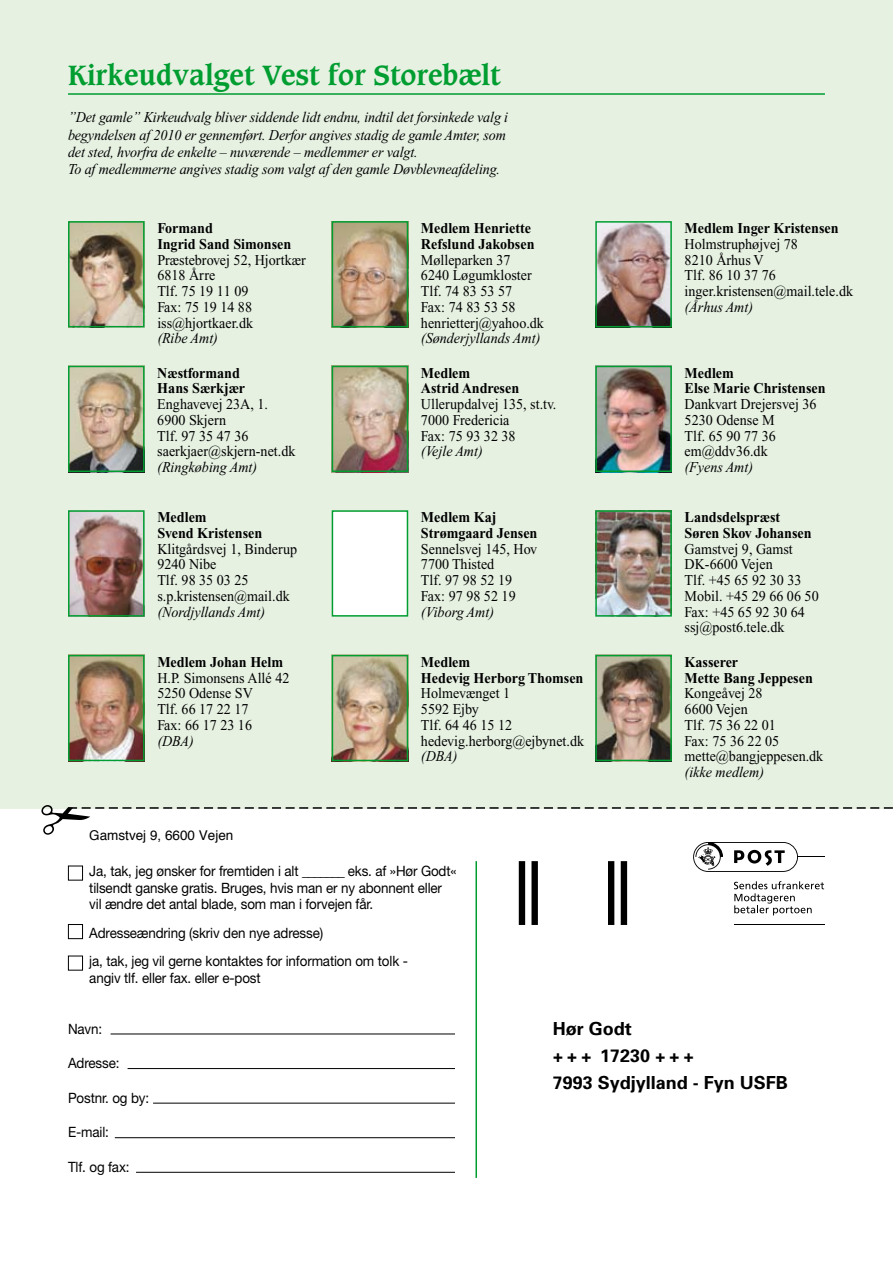
<style>
.page{position:relative;width:893px;height:1263px;background:#fff}
.page>*{position:absolute;margin:0;border:0;box-sizing:border-box;transform-origin:0 0}
.t1{font:700 27px "Caxton";color:#009d30}
.t2{font:700 18px/27px "Univers";color:#000}
.t3{font:15px/15.8px "Times New Roman";color:#000;scale:.94 1}
.t4{font:italic 15px/17.2px "Times New Roman";letter-spacing:-.01em;color:#000;scale:.94 1}
.t5{font:700 15px/15.8px "Times New Roman";color:#000;scale:.94 1}
.t6{font:14.25px/16.5px "Helvetica Neue";letter-spacing:-.01em;color:#000;scale:.94 1}
.t7{font:13.5px "Helvetica";color:#000}
</style>
<div class="page">
<div style="left:0;top:0;width:893px;height:809px;background:#e6f1e2"></div>
<div style="left:519px;top:861px;width:6px;height:64px;background:#000"></div>
<div style="left:531px;top:861px;width:7px;height:64px;background:#000"></div>
<div style="left:608px;top:861px;width:6px;height:64px;background:#000"></div>
<div style="left:621px;top:861px;width:6px;height:64px;background:#000"></div>
<svg style="left:734px;top:881px;width:90px;height:34px"></svg>
<hr style="left:734px;top:924px;width:91px;height:1px;background:#000">
<svg style="left:693px;top:842px;width:132px;height:30px"></svg>
<svg style="left:41px;top:805px;width:852px;height:30px"></svg>
<hr style="left:111px;top:1033px;width:344px;height:1px;background:#000">
<hr style="left:128px;top:1068px;width:327px;height:1px;background:#000">
<hr style="left:153px;top:1103px;width:302px;height:1px;background:#000">
<hr style="left:115px;top:1137px;width:340px;height:1px;background:#000">
<hr style="left:136px;top:1172px;width:319px;height:1px;background:#000">
<div style="left:68px;top:866px;width:15px;height:14px;border:1px solid #000"></div>
<div style="left:68px;top:924px;width:15px;height:15px;border:1px solid #000"></div>
<div style="left:68px;top:956px;width:15px;height:14px;border:1px solid #000"></div>
<hr style="left:475px;top:861px;width:2px;height:317px;background:#009d30">
<hr style="left:68px;top:93px;width:757px;height:2px;background:#009d30">
<img style="left:71px;top:224px;width:71px;height:100px">
<div style="left:68px;top:221px;width:77px;height:106px;border:2px solid #009d30"></div>
<img style="left:71px;top:658px;width:71px;height:100px">
<div style="left:68px;top:655px;width:77px;height:106px;border:2px solid #009d30"></div>
<img style="left:598px;top:224px;width:71px;height:100px">
<div style="left:595px;top:221px;width:77px;height:106px;border:2px solid #009d30"></div>
<img style="left:335px;top:658px;width:70px;height:100px">
<div style="left:332px;top:655px;width:76px;height:106px;border:2px solid #009d30"></div>
<img style="left:71px;top:369px;width:71px;height:100px">
<div style="left:68px;top:366px;width:77px;height:106px;border:2px solid #009d30"></div>
<img style="left:335px;top:224px;width:70px;height:100px">
<div style="left:332px;top:221px;width:76px;height:106px;border:2px solid #009d30"></div>
<img style="left:598px;top:369px;width:71px;height:100px">
<div style="left:595px;top:366px;width:77px;height:106px;border:2px solid #009d30"></div>
<img style="left:335px;top:369px;width:70px;height:100px">
<div style="left:332px;top:366px;width:76px;height:106px;border:2px solid #009d30"></div>
<img style="left:598px;top:513px;width:71px;height:101px">
<div style="left:595px;top:510px;width:77px;height:107px;border:2px solid #009d30"></div>
<img style="left:71px;top:513px;width:71px;height:101px">
<div style="left:68px;top:510px;width:77px;height:107px;border:2px solid #009d30"></div>
<div style="left:332px;top:510px;width:76px;height:107px;background:#fff;border:2px solid #009d30"></div>
<img style="left:598px;top:658px;width:71px;height:100px">
<div style="left:595px;top:655px;width:77px;height:106px;border:2px solid #009d30"></div>
<h1 class="t1" style="left:68px;top:58px;width:434px">Kirkeudvalget Vest for Storebælt</h1>
<p class="t4" style="left:68px;top:109px;width:470px">”Det gamle” Kirkeudvalg bliver siddende lidt endnu, indtil det forsinkede valg i begyndelsen af 2010 er gennemført. Derfor angives stadig de gamle Amter, som det sted, hvorfra de enkelte – nuværende – medlemmer er valgt.<br>To af medlemmerne angives stadig som valgt af den gamle Døvblevneafdeling.</p>
<p class="t5" style="left:157px;top:220px;width:144px">Formand<br>Ingrid Sand Simonsen</p>
<p class="t3" style="left:157px;top:252px;width:160px">Præstebrovej 52, Hjortkær<br>6818 Årre<br>Tlf. 75 19 11 09<br>Fax: 75 19 14 88 iss@hjortkaer.dk</p>
<p class="t4" style="left:157px;top:330px;width:66px">(Ribe Amt)</p>
<p class="t5" style="left:157px;top:365px;width:95px">Næstformand<br>Hans Særkjær</p>
<p class="t3" style="left:157px;top:396px;width:148px">Enghavevej 23A, 1.<br>6900 Skjern<br>Tlf. 97 35 47 36 saerkjaer@skjern-net.dk</p>
<p class="t4" style="left:157px;top:459px;width:108px">(Ringkøbing Amt)</p>
<p class="t5" style="left:157px;top:509px;width:113px">Medlem<br>Svend Kristensen</p>
<p class="t3" style="left:157px;top:541px;width:150px">Klitgårdsvej 1, Binderup<br>9240 Nibe<br>Tlf. 98 35 03 25 s.p.kristensen@mail.dk</p>
<p class="t4" style="left:157px;top:603px;width:116px">(Nordjyllands Amt)</p>
<p class="t5" style="left:157px;top:654px;width:135px">Medlem Johan Helm</p>
<p class="t3" style="left:157px;top:670px;width:142px">H.P. Simonsens Allé 42<br>5250 Odense SV<br>Tlf. 66 17 22 17<br>Fax: 66 17 23 16</p>
<p class="t4" style="left:157px;top:732px;width:40px">(DBA)</p>
<p class="t5" style="left:421px;top:220px;width:122px">Medlem Henriette<br>Refslund Jakobsen</p>
<p class="t3" style="left:421px;top:252px;width:132px">Mølleparken 37<br>6240 Løgumkloster<br>Tlf. 74 83 53 57<br>Fax: 74 83 53 58 henrietterj@yahoo.dk</p>
<p class="t4" style="left:421px;top:330px;width:129px">(Sønderjyllands Amt)</p>
<p class="t5" style="left:421px;top:365px;width:106px">Medlem<br>Astrid Andresen</p>
<p class="t3" style="left:421px;top:396px;width:145px">Ullerupdalvej 135, st.tv.<br>7000 Fredericia<br>Fax: 75 93 32 38</p>
<p class="t4" style="left:421px;top:443px;width:67px">(Vejle Amt)</p>
<p class="t5" style="left:421px;top:509px;width:125px">Medlem Kaj<br>Strømgaard Jensen</p>
<p class="t3" style="left:421px;top:541px;width:125px">Sennelsvej 145, Hov<br>7700 Thisted<br>Tlf. 97 98 52 19<br>Fax: 97 98 52 19</p>
<p class="t4" style="left:421px;top:603px;width:79px">(Viborg Amt)</p>
<p class="t5" style="left:421px;top:654px;width:174px">Medlem<br>Hedevig Herborg Thomsen</p>
<p class="t3" style="left:421px;top:685px;width:175px">Holmevænget 1<br>5592 Ejby<br>Tlf. 64 46 15 12 hedevig.herborg@ejbynet.dk</p>
<p class="t4" style="left:421px;top:748px;width:40px">(DBA)</p>
<p class="t5" style="left:685px;top:220px;width:165px">Medlem Inger Kristensen</p>
<p class="t3" style="left:685px;top:236px;width:181px">Holmstruphøjvej 78<br>8210 Århus V<br>Tlf. 86 10 37 76 inger.kristensen@mail.tele.dk</p>
<p class="t4" style="left:685px;top:298px;width:74px">(Århus Amt)</p>
<p class="t5" style="left:685px;top:365px;width:151px">Medlem<br>Else Marie Christensen</p>
<p class="t3" style="left:685px;top:396px;width:142px">Dankvart Drejersvej 36<br>5230 Odense M<br>Tlf. 65 90 77 36 em@ddv36.dk</p>
<p class="t4" style="left:685px;top:459px;width:74px">(Fyens Amt)</p>
<p class="t5" style="left:685px;top:509px;width:137px">Landsdelspræst<br>Søren Skov Johansen</p>
<p class="t3" style="left:685px;top:541px;width:144px">Gamstvej 9, Gamst<br>DK-6600 Vejen<br>Tlf. +45 65 92 30 33<br>Mobil. +45 29 66 06 50<br>Fax: +45 65 92 30 64 ssj@post6.tele.dk</p>
<p class="t5" style="left:685px;top:654px;width:138px">Kasserer<br>Mette Bang Jeppesen</p>
<p class="t3" style="left:685px;top:685px;width:149px">Kongeåvej 28<br>6600 Vejen<br>Tlf. 75 36 22 01<br>Fax: 75 36 22 05 mette@bangjeppesen.dk</p>
<p class="t4" style="left:685px;top:763px;width:86px">(ikke medlem)</p>
<p class="t7" style="left:89px;top:826px;width:146px">Gamstvej 9, 6600 Vejen</p>
<p class="t6" style="left:89px;top:862px;width:392px">Ja, tak, jeg ønsker for fremtiden i alt _______ eks. af »Hør Godt« tilsendt ganske gratis. Bruges, hvis man er ny abonnent eller vil ændre det antal blade, som man i forvejen får.</p>
<p class="t6" style="left:89px;top:918px;width:340px;line-height:28.5px">Adresseændring (skriv den nye adresse)<br>ja, tak, jeg vil gerne kontaktes for information om tolk -</p>
<p class="t6" style="left:89px;top:969px;width:184px">angiv tlf. eller fax. eller e-post</p>
<p class="t6" style="left:68px;top:1020px;width:38px">Navn:</p>
<p class="t6" style="left:68px;top:1055px;width:56px">Adresse:</p>
<p class="t6" style="left:68px;top:1089px;width:88px">Postnr. og by:</p>
<p class="t6" style="left:68px;top:1124px;width:45px">E-mail:</p>
<p class="t6" style="left:68px;top:1158px;width:67px">Tlf. og fax:</p>
<p class="t2" style="left:553px;top:1015px;width:237px">Hør Godt<br>+++ 17230 +++<br>7993 Sydjylland - Fyn USFB</p>
</div>
